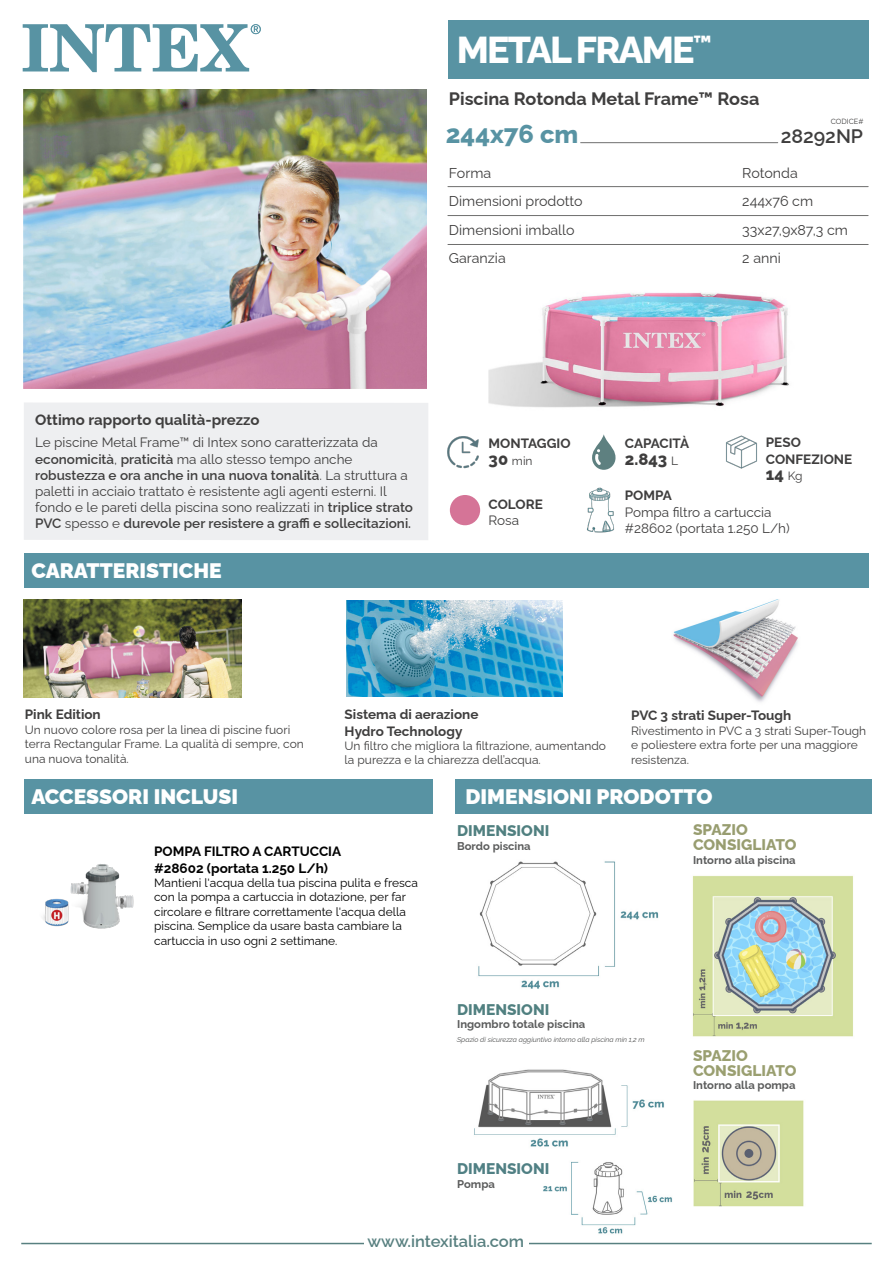
<style>
.page{position:relative;width:893px;height:1263px;background:#fff}
.page>*{position:absolute;margin:0;border:0;box-sizing:border-box;transform-origin:0 0}
.t1{font:800 37.5px "Raleway";letter-spacing:-.05em;color:#fff}
.t2{font:800 25.5px "Raleway";color:#5893a3}
.t3{font:900 21px "Raleway";color:#fff}
.t4{font:600 19.5px "Raleway";color:#3f3e3e}
.t5{font:700 18px "Raleway";color:#3f3e3e}
.t6{font:600 16.5px "Raleway";color:#588080}
.t7{font:800 16.5px "Raleway";color:#3f3e3e}
.t8{font:800 15.45px "Raleway";color:#508080}
.t9{font:800 15.45px/15px "Raleway";color:#989d70}
.t10{font:800 15.45px/15px "Raleway";color:#9a9f70}
.t11{font:800 15.45px "Raleway";color:#508084}
.t12{font:700 15px "Raleway";color:#3f3e3e}
.t13{font:14.25px/28.5px "Raleway";color:#3f3e3e}
.t14{font:13.5px/16.2px "Raleway";color:#3f3e3e}
.t15{font:700 13.5px/16.2px "Raleway";color:#3f3e3e}
.t16{font:700 13.5px/16.2px "Raleway";color:#000}
.t17{font:12px/14.4px "Raleway";color:#3f3e3e}
.t18{font:12px/14.4px "Raleway";color:#000}
.t19{font:700 11.25px "Raleway";color:#5b5c5c}
.t20{font:7.5px "Raleway";color:#3f3e3e}
.t21{font:italic 7.05px "Raleway";color:#515252}
.s1{font-weight:600}
.s2{font-weight:800;font-size:16.5px}
.s3{font-weight:400;font-size:12px}
</style>
<div class="page">
<img style="left:456px;top:861px;width:416px;height:384px">
<img style="left:488px;top:292px;width:301px;height:116px">
<div style="left:24px;top:402px;width:404px;height:138px;background:#eeeff1"></div>
<div style="left:24px;top:553px;width:845px;height:35px;background:#5893a3"></div>
<div style="left:448px;top:21px;width:420px;height:58px;background:#5893a3"></div>
<svg style="left:23px;top:24px;width:238px;height:48px"></svg>
<img style="left:726px;top:435px;width:31px;height:34px">
<img style="left:447px;top:436px;width:32px;height:33px">
<svg style="left:592px;top:434px;width:23px;height:36px"></svg>
<div style="left:24px;top:780px;width:409px;height:34px;background:#5893a3"></div>
<img style="left:346px;top:601px;width:216px;height:95px">
<hr style="left:448px;top:186px;width:420px;height:1px;background:#6f6f6e">
<hr style="left:448px;top:215px;width:420px;height:1px;background:#6f6f6e">
<hr style="left:448px;top:244px;width:420px;height:1px;background:#6f6f6e">
<div style="left:455px;top:780px;width:417px;height:34px;background:#5893a3"></div>
<hr style="left:21px;top:1243px;width:851px;height:1px;background:#588080">
<div style="left:364px;top:1232px;width:165px;height:14px;background:#fff"></div>
<hr style="left:581px;top:142px;width:197px;height:1px;background:#6f6f6e">
<div style="left:686px;top:822px;width:192px;height:46px;background:#fff"></div>
<div style="left:690px;top:1046px;width:176px;height:47px;background:#fff"></div>
<div style="left:457px;top:1002px;width:196px;height:46px;background:#fff"></div>
<div style="left:451px;top:1162px;width:86px;height:35px;background:#fff"></div>
<div style="left:455px;top:1158px;width:94px;height:21px;background:#fff"></div>
<img style="left:23px;top:89px;width:403px;height:299px">
<div style="left:450px;top:495px;width:30px;height:30px;background:#d57497;border-radius:50%"></div>
<img style="left:43px;top:864px;width:91px;height:65px">
<img style="left:587px;top:487px;width:27px;height:46px">
<img style="left:24px;top:599px;width:218px;height:98px">
<img style="left:673px;top:599px;width:125px;height:103px">
<h1 class="t1" style="left:457px;top:20px;width:256px">METAL FRAME<sup>™</sup></h1>
<h3 class="t5" style="left:449px;top:85px;width:312px">Piscina Rotonda Metal Frame™ Rosa</h3>
<h2 class="t2" style="left:446px;top:113px;width:134px">244x76 cm</h2>
<p class="t20" style="left:831px;top:115px;width:34px">CODICE#</p>
<h3 class="t4" style="left:781px;top:120px;width:84px">28292NP</h3>
<p class="t13" style="left:449px;top:157px;width:135px">Forma<br>Dimensioni prodotto<br>Dimensioni imballo<br>Garanzia</p>
<p class="t13" style="left:742px;top:157px;width:107px">Rotonda<br>244x76 cm<br>33x27,9x87,3 cm<br>2 anni</p>
<p class="t12" style="left:35px;top:408px;width:226px">Ottimo rapporto qualità-prezzo</p>
<p class="t14" style="left:35px;top:433px;width:379px">Le piscine Metal Frame™ di Intex sono caratterizzata da <span class="s1">economicità</span>, <span class="s1">praticità</span> ma allo stesso tempo anche <span class="s1">robustezza e ora anche in una nuova tonalità</span>. La struttura a paletti in acciaio trattato è resistente agli agenti esterni. Il fondo e le pareti della piscina sono realizzati in <span class="s1">triplice strato PVC</span> spesso e <span class="s1">durevole per resistere a graffi e sollecitazioni.</span></p>
<h3 class="t3" style="left:31px;top:554px;width:192px">CARATTERISTICHE</h3>
<p class="t15" style="left:489px;top:434px;width:83px">MONTAGGIO</p>
<p class="t17" style="left:489px;top:452px;width:46px"><span class="s2">30</span> min</p>
<p class="t15" style="left:489px;top:494px;width:56px">COLORE</p>
<p class="t14" style="left:489px;top:511px;width:32px">Rosa</p>
<p class="t15" style="left:625px;top:434px;width:66px">CAPACITÀ</p>
<p class="t7" style="left:625px;top:446px;width:55px">2.843 <span class="s3">L</span></p>
<p class="t15" style="left:766px;top:433px;width:88px">PESO<br>CONFEZIONE</p>
<p class="t7" style="left:766px;top:461px;width:38px">14 <span class="s3">Kg</span></p>
<p class="t15" style="left:625px;top:486px;width:49px">POMPA</p>
<p class="t14" style="left:625px;top:502px;width:166px">Pompa filtro a cartuccia #28602 (portata 1.250 L/h)</p>
<p class="t15" style="left:25px;top:705px;width:77px">Pink Edition</p>
<p class="t17" style="left:25px;top:721px;width:280px">Un nuovo colore rosa per la linea di piscine fuori terra Rectangular Frame. La qualità di sempre, con una nuova tonalità.</p>
<h3 class="t3" style="left:31px;top:780px;width:208px">ACCESSORI INCLUSI</h3>
<p class="t15" style="left:345px;top:705px;width:135px">Sistema di aerazione<br>Hydro Technology</p>
<p class="t17" style="left:345px;top:737px;width:263px">Un filtro che migliora la filtrazione, aumentando la purezza e la chiarezza dell’acqua.</p>
<p class="t15" style="left:631px;top:706px;width:162px">PVC 3 strati Super-Tough</p>
<p class="t17" style="left:631px;top:722px;width:237px">Rivestimento in PVC a 3 strati Super-Tough e poliestere extra forte per una maggiore resistenza.</p>
<h3 class="t3" style="left:466px;top:780px;width:248px">DIMENSIONI PRODOTTO</h3>
<p class="t16" style="left:154px;top:842px;width:189px">POMPA FILTRO A CARTUCCIA #28602 (portata 1.250 L/h)</p>
<p class="t18" style="left:154px;top:874px;width:265px">Mantieni l'acqua della tua piscina pulita e fresca con la pompa a cartuccia in dotazione, per far circolare e filtrare correttamente l'acqua della piscina. Semplice da usare basta cambiare la cartuccia in uso ogni 2 settimane.</p>
<p class="t8" style="left:457px;top:818px;width:94px">DIMENSIONI</p>
<p class="t19" style="left:457px;top:836px;width:75px">Bordo piscina</p>
<p class="t8" style="left:457px;top:997px;width:94px">DIMENSIONI</p>
<p class="t19" style="left:457px;top:1015px;width:130px">Ingombro totale piscina</p>
<p class="t21" style="left:457px;top:1033px;width:189px">Spazio di sicurezza aggiuntivo intorno alla piscina min 1,2 m</p>
<p class="t11" style="left:457px;top:1156px;width:94px">DIMENSIONI</p>
<p class="t19" style="left:457px;top:1175px;width:39px">Pompa</p>
<p class="t6" style="left:368px;top:1228px;width:158px">www.intexitalia.com</p>
<p class="t9" style="left:693px;top:820px;width:105px">SPAZIO<br>CONSIGLIATO</p>
<p class="t19" style="left:693px;top:851px;width:104px">Intorno alla piscina</p>
<p class="t10" style="left:693px;top:1046px;width:105px">SPAZIO<br>CONSIGLIATO</p>
<p class="t19" style="left:693px;top:1076px;width:104px">Intorno alla pompa</p>
</div>
